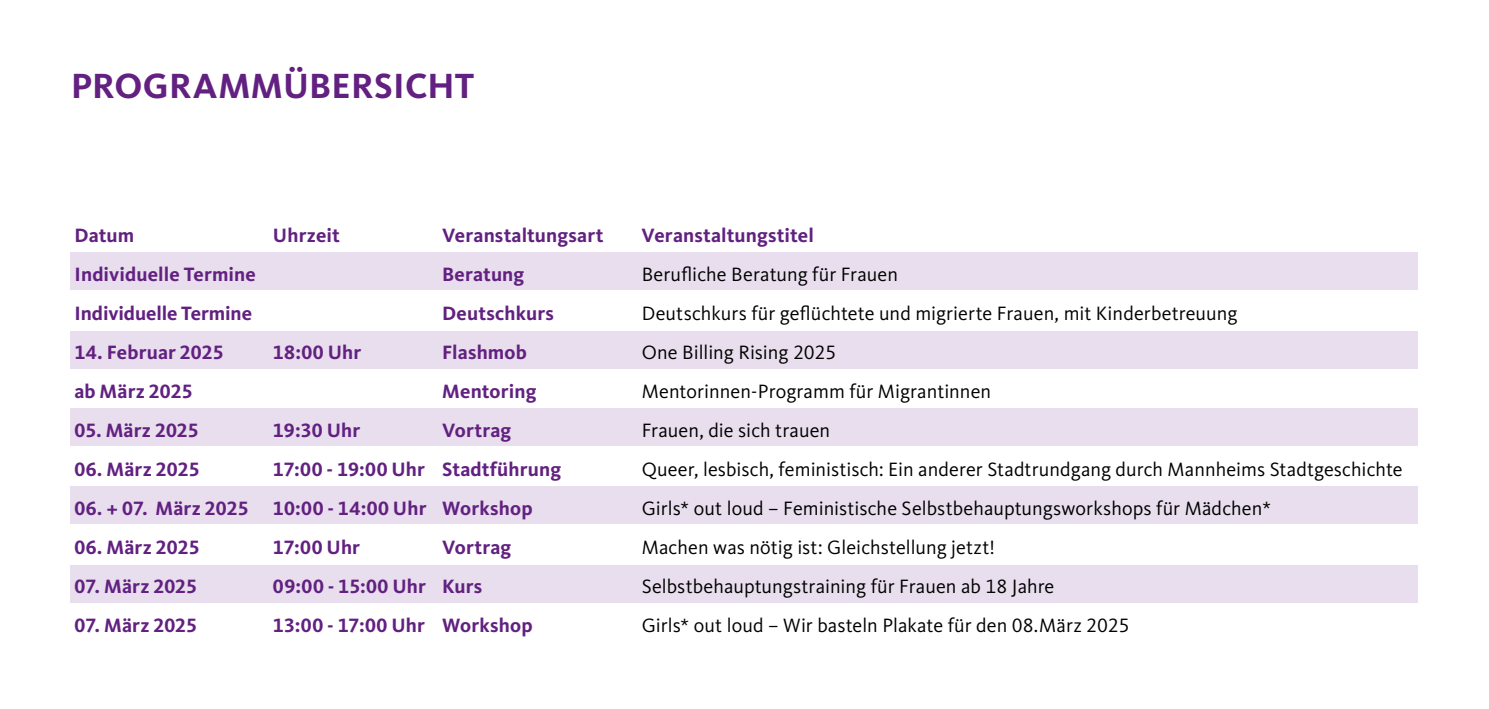
<style>
.page{position:relative;width:1489px;height:709px;background:#fff}
.page>*{position:absolute;margin:0;border:0;box-sizing:border-box;transform-origin:0 0}
.Headline_Titel_1{font:700 36.25px "Kievit OT";letter-spacing:.01em;color:#622181}
.Tabelle_Textbody_TB{font:20px "Kievit OT";letter-spacing:.005em;color:#000}
.Tabelle_Textbody_TB-2{font:700 20px "Kievit OT";letter-spacing:.005em;color:#622181}
</style>
<div class="page">
<div style="left:71px;top:564px;width:1346px;height:38px;background:#e8deed"></div>
<div style="left:71px;top:252px;width:1346px;height:38px;background:#e8deed"></div>
<div style="left:71px;top:331px;width:1346px;height:38px;background:#e8deed"></div>
<div style="left:71px;top:408px;width:1346px;height:38px;background:#e8deed"></div>
<div style="left:71px;top:485px;width:1346px;height:38px;background:#e8deed"></div>
<h1 class="Headline_Titel_1" style="left:71px;top:65px;width:404px">PROGRAMMÜBERSICHT</h1>
<p class="Tabelle_Textbody_TB-2" style="left:74px;top:224px;width:61px">Datum</p>
<p class="Tabelle_Textbody_TB-2" style="left:273px;top:224px;width:68px">Uhrzeit</p>
<p class="Tabelle_Textbody_TB-2" style="left:442px;top:224px;width:163px">Veranstaltungsart</p>
<p class="Tabelle_Textbody_TB-2" style="left:641px;top:224px;width:174px">Veranstaltungstitel</p>
<p class="Tabelle_Textbody_TB-2" style="left:74px;top:263px;width:183px">Individuelle Termine</p>
<p class="Tabelle_Textbody_TB-2" style="left:442px;top:263px;width:84px">Beratung</p>
<p class="Tabelle_Textbody_TB" style="left:641px;top:263px;width:258px">Berufliche Beratung für Frauen</p>
<p class="Tabelle_Textbody_TB-2" style="left:74px;top:302px;width:179px">Individuelle Termine</p>
<p class="Tabelle_Textbody_TB-2" style="left:442px;top:302px;width:113px">Deutschkurs</p>
<p class="Tabelle_Textbody_TB" style="left:641px;top:302px;width:597px">Deutschkurs für geflüchtete und migrierte Frauen, mit Kinderbetreuung</p>
<p class="Tabelle_Textbody_TB-2" style="left:74px;top:341px;width:151px">14. Februar 2025</p>
<p class="Tabelle_Textbody_TB-2" style="left:273px;top:341px;width:90px">18:00 Uhr</p>
<p class="Tabelle_Textbody_TB-2" style="left:442px;top:341px;width:86px">Flashmob</p>
<p class="Tabelle_Textbody_TB" style="left:641px;top:341px;width:196px">One Billing Rising 2025</p>
<p class="Tabelle_Textbody_TB-2" style="left:74px;top:380px;width:120px">ab März 2025</p>
<p class="Tabelle_Textbody_TB-2" style="left:442px;top:380px;width:96px">Mentoring</p>
<p class="Tabelle_Textbody_TB" style="left:641px;top:380px;width:351px">Mentorinnen-Programm für Migrantinnen</p>
<p class="Tabelle_Textbody_TB-2" style="left:74px;top:419px;width:126px">05. März 2025</p>
<p class="Tabelle_Textbody_TB-2" style="left:273px;top:419px;width:89px">19:30 Uhr</p>
<p class="Tabelle_Textbody_TB-2" style="left:442px;top:419px;width:71px">Vortrag</p>
<p class="Tabelle_Textbody_TB" style="left:641px;top:419px;width:190px">Frauen, die sich trauen</p>
<p class="Tabelle_Textbody_TB-2" style="left:74px;top:458px;width:127px">06. März 2025</p>
<p class="Tabelle_Textbody_TB-2" style="left:273px;top:458px;width:290px">17:00 - 19:00 Uhr Stadtführung</p>
<p class="Tabelle_Textbody_TB" style="left:641px;top:458px;width:762px">Queer, lesbisch, feministisch: Ein anderer Stadtrundgang durch Mannheims Stadtgeschichte</p>
<p class="Tabelle_Textbody_TB-2" style="left:74px;top:497px;width:459px">06. + 07. März 2025 10:00 - 14:00 Uhr Workshop</p>
<p class="Tabelle_Textbody_TB" style="left:641px;top:497px;width:631px">Girls* out loud – Feministische Selbstbehauptungsworkshops für Mädchen*</p>
<p class="Tabelle_Textbody_TB-2" style="left:74px;top:536px;width:127px">06. März 2025</p>
<p class="Tabelle_Textbody_TB-2" style="left:273px;top:536px;width:89px">17:00 Uhr</p>
<p class="Tabelle_Textbody_TB-2" style="left:442px;top:536px;width:71px">Vortrag</p>
<p class="Tabelle_Textbody_TB" style="left:641px;top:536px;width:355px">Machen was nötig ist: Gleichstellung jetzt!</p>
<p class="Tabelle_Textbody_TB-2" style="left:74px;top:575px;width:124px">07. März 2025</p>
<p class="Tabelle_Textbody_TB-2" style="left:273px;top:575px;width:211px">09:00 - 15:00 Uhr Kurs</p>
<p class="Tabelle_Textbody_TB" style="left:641px;top:575px;width:414px">Selbstbehauptungstraining für Frauen ab 18 Jahre</p>
<p class="Tabelle_Textbody_TB-2" style="left:74px;top:614px;width:124px">07. März 2025</p>
<p class="Tabelle_Textbody_TB-2" style="left:273px;top:614px;width:261px">13:00 - 17:00 Uhr Workshop</p>
<p class="Tabelle_Textbody_TB" style="left:641px;top:614px;width:489px">Girls* out loud – Wir basteln Plakate für den 08.März 2025</p>
</div>
